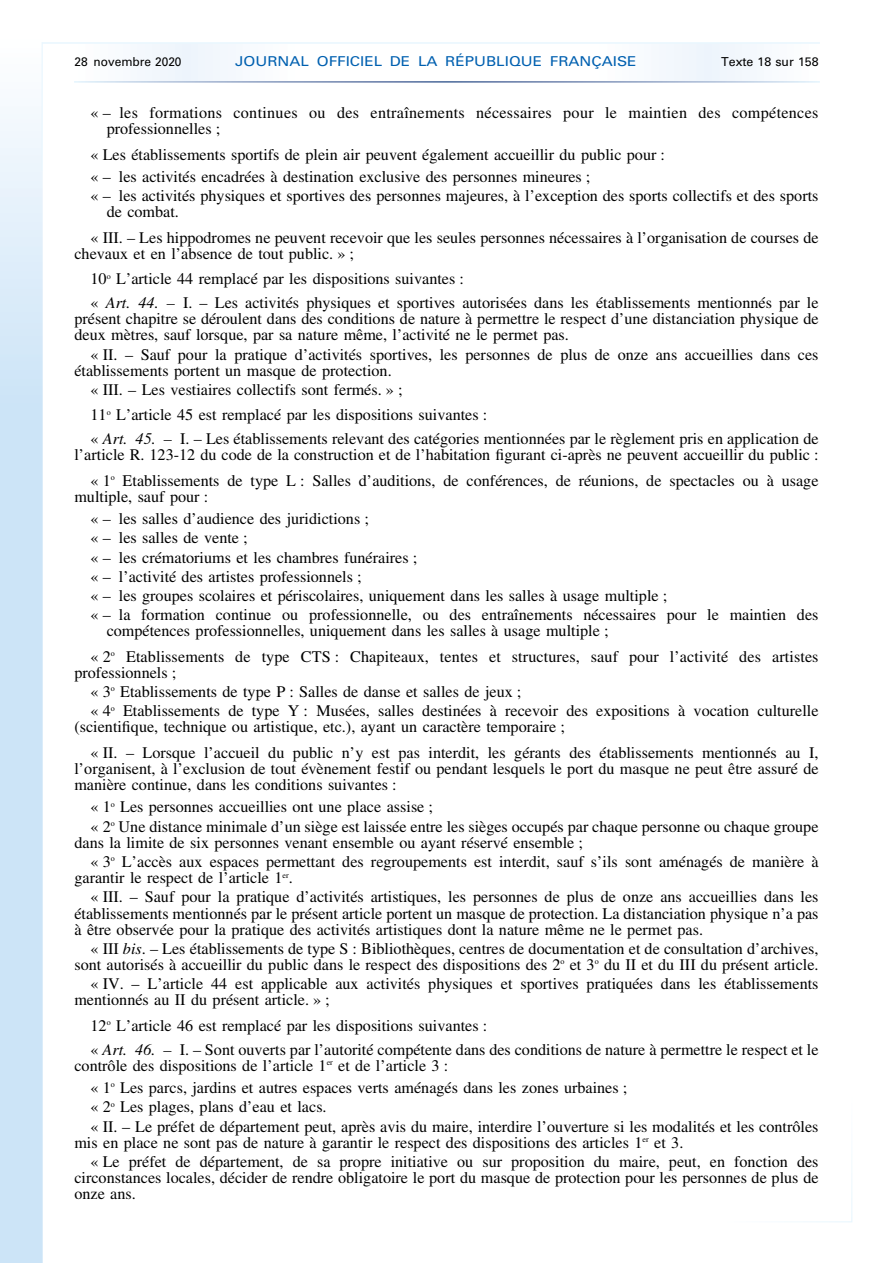
<style>
.page{position:relative;width:893px;height:1263px;background:#fff}
.page>*{position:absolute;margin:0;border:0;box-sizing:border-box;transform-origin:0 0}
.t1{font:16.2px/19.2px "Times LT Std";color:#000}
.t2{font:16.2px/16.2px "Times LT Std";letter-spacing:.02em;color:#000}
.t3{font:13.65px "Univers LT Std";color:#0060b0;scale:1.13 1}
.t4{font:12.3px "Univers LT Std";color:#000}
.s1{font-style:italic}
</style>
<div class="page">
<img style="left:0;top:42px;width:852px;height:1221px">
<p class="t4" style="left:74px;top:57px;width:109px">28 novembre 2020</p>
<p class="t3" style="left:235px;top:56px;width:357px">JOURNAL OFFICIEL DE LA RÉPUBLIQUE FRANÇAISE</p>
<p class="t4" style="left:721px;top:57px;width:99px">Texte 18 sur 158</p>
<p class="t2" style="left:107px;top:107px;width:713px;text-indent:-16px">« – les formations continues ou des entraînements nécessaires pour le maintien des compétences professionnelles ;</p>
<p class="t1" style="left:91px;top:146px;width:576px;line-height:22.4px">« Les établissements sportifs de plein air peuvent également accueillir du public pour : « – les activités encadrées à destination exclusive des personnes mineures ;</p>
<p class="t1" style="left:107px;top:190px;width:713px;line-height:16.2px;text-indent:-16px">« – les activités physiques et sportives des personnes majeures, à l’exception des sports collectifs et des sports de combat.</p>
<p class="t1" style="left:74px;top:232px;width:746px;line-height:16.2px;text-indent:16px">« III. – Les hippodromes ne peuvent recevoir que les seules personnes nécessaires à l’organisation de courses de chevaux et en l’absence de tout public. » ;</p>
<p class="t1" style="left:91px;top:269px;width:729px;line-height:23.9px">10<sup>o</sup> L’article 44 remplacé par les dispositions suivantes :<br>« <span class="s1">Art. 44. –</span> I. – Les activités physiques et sportives autorisées dans les établissements mentionnés par le</p>
<p class="t1" style="left:74px;top:313px;width:746px;line-height:16.2px">présent chapitre se déroulent dans des conditions de nature à permettre le respect d’une distanciation physique de deux mètres, sauf lorsque, par sa nature même, l’activité ne le permet pas.</p>
<p class="t1" style="left:74px;top:348px;width:746px;line-height:16.2px;text-indent:16px">« II. – Sauf pour la pratique d’activités sportives, les personnes de plus de onze ans accueillies dans ces établissements portent un masque de protection.</p>
<p class="t1" style="left:91px;top:379px;width:398px;line-height:25.3px">« III. – Les vestiaires collectifs sont fermés. » ;<br>11<sup>o</sup> L’article 45 est remplacé par les dispositions suivantes :</p>
<p class="t1" style="left:74px;top:433px;width:746px;line-height:16.2px;text-align:right">« <span class="s1">Art. 45. –</span> I. – Les établissements relevant des catégories mentionnées par le règlement pris en application de l’article R. 123-12 du code de la construction et de l’habitation figurant ci-après ne peuvent accueillir du public :</p>
<p class="t1" style="left:74px;top:475px;width:746px;line-height:16.2px;text-indent:16px">« 1<sup>o</sup> Etablissements de type L : Salles d’auditions, de conférences, de réunions, de spectacles ou à usage multiple, sauf pour :</p>
<p class="t1" style="left:91px;top:511px;width:729px">« – les salles d’audience des juridictions ;<br>« – les salles de vente ;<br>« – les crématoriums et les chambres funéraires ;<br>« – l’activité des artistes professionnels ;<br>« – les groupes scolaires et périscolaires, uniquement dans les salles à usage multiple ;<br>« – la formation continue ou professionnelle, ou des entraînements nécessaires pour le maintien des</p>
<p class="t1" style="left:91px;top:621px;width:729px;line-height:25.3px;text-indent:16px">compétences professionnelles, uniquement dans les salles à usage multiple ;<br>« 2<sup>o</sup> Etablissements de type CTS : Chapiteaux, tentes et structures, sauf pour l’activité des artistes</p>
<p class="t1" style="left:91px;top:665px;width:729px;text-indent:-16px">professionnels ;<br>« 3<sup>o</sup> Etablissements de type P : Salles de danse et salles de jeux ;<br>« 4<sup>o</sup> Etablissements de type Y : Musées, salles destinées à recevoir des expositions à vocation culturelle</p>
<p class="t1" style="left:91px;top:717px;width:729px;line-height:25.3px;text-indent:-16px">(scientifique, technique ou artistique, etc.), ayant un caractère temporaire ;<br>« II. – Lorsque l’accueil du public n’y est pas interdit, les gérants des établissements mentionnés au I,</p>
<p class="t1" style="left:74px;top:763px;width:746px;line-height:16.2px">l’organisent, à l’exclusion de tout évènement festif ou pendant lesquels le port du masque ne peut être assuré de manière continue, dans les conditions suivantes :</p>
<p class="t1" style="left:91px;top:800px;width:729px">« 1<sup>o</sup> Les personnes accueillies ont une place assise ;<br>« 2<sup>o</sup> Une distance minimale d’un siège est laissée entre les sièges occupés par chaque personne ou chaque groupe</p>
<p class="t1" style="left:91px;top:835px;width:729px;text-indent:-16px">dans la limite de six personnes venant ensemble ou ayant réservé ensemble ;<br>« 3<sup>o</sup> L’accès aux espaces permettant des regroupements est interdit, sauf s’ils sont aménagés de manière à</p>
<p class="t1" style="left:91px;top:870px;width:729px;text-indent:-16px">garantir le respect de l’article 1<sup>er</sup>.<br>« III. – Sauf pour la pratique d’activités artistiques, les personnes de plus de onze ans accueillies dans les</p>
<p class="t1" style="left:74px;top:907px;width:746px;line-height:16.2px">établissements mentionnés par le présent article portent un masque de protection. La distanciation physique n’a pas à être observée pour la pratique des activités artistiques dont la nature même ne le permet pas.</p>
<p class="t1" style="left:74px;top:943px;width:746px;line-height:16.2px;text-align:right">« III <span class="s1">bis</span>. – Les établissements de type S : Bibliothèques, centres de documentation et de consultation d’archives, sont autorisés à accueillir du public dans le respect des dispositions des 2<sup>o</sup> et 3<sup>o</sup> du II et du III du présent article.</p>
<p class="t1" style="left:74px;top:978px;width:746px;line-height:16.2px;text-indent:16px">« IV. – L’article 44 est applicable aux activités physiques et sportives pratiquées dans les établissements mentionnés au II du présent article. » ;</p>
<p class="t1" style="left:91px;top:1016px;width:729px;line-height:23.9px">12<sup>o</sup> L’article 46 est remplacé par les dispositions suivantes :<br>« <span class="s1">Art. 46. –</span> I. – Sont ouverts par l’autorité compétente dans des conditions de nature à permettre le respect et le</p>
<p class="t1" style="left:91px;top:1057px;width:538px;line-height:22.4px;text-indent:-16px">contrôle des dispositions de l’article 1<sup>er</sup> et de l’article 3 :<br>« 1<sup>o</sup> Les parcs, jardins et autres espaces verts aménagés dans les zones urbaines ;</p>
<p class="t1" style="left:91px;top:1100px;width:729px">« 2<sup>o</sup> Les plages, plans d’eau et lacs.<br>« II. – Le préfet de département peut, après avis du maire, interdire l’ouverture si les modalités et les contrôles</p>
<p class="t1" style="left:91px;top:1135px;width:729px;text-indent:-16px">mis en place ne sont pas de nature à garantir le respect des dispositions des articles 1<sup>er</sup> et 3.<br>« Le préfet de département, de sa propre initiative ou sur proposition du maire, peut, en fonction des</p>
<p class="t1" style="left:74px;top:1172px;width:746px;line-height:16.2px">circonstances locales, décider de rendre obligatoire le port du masque de protection pour les personnes de plus de onze ans.</p>
</div>
